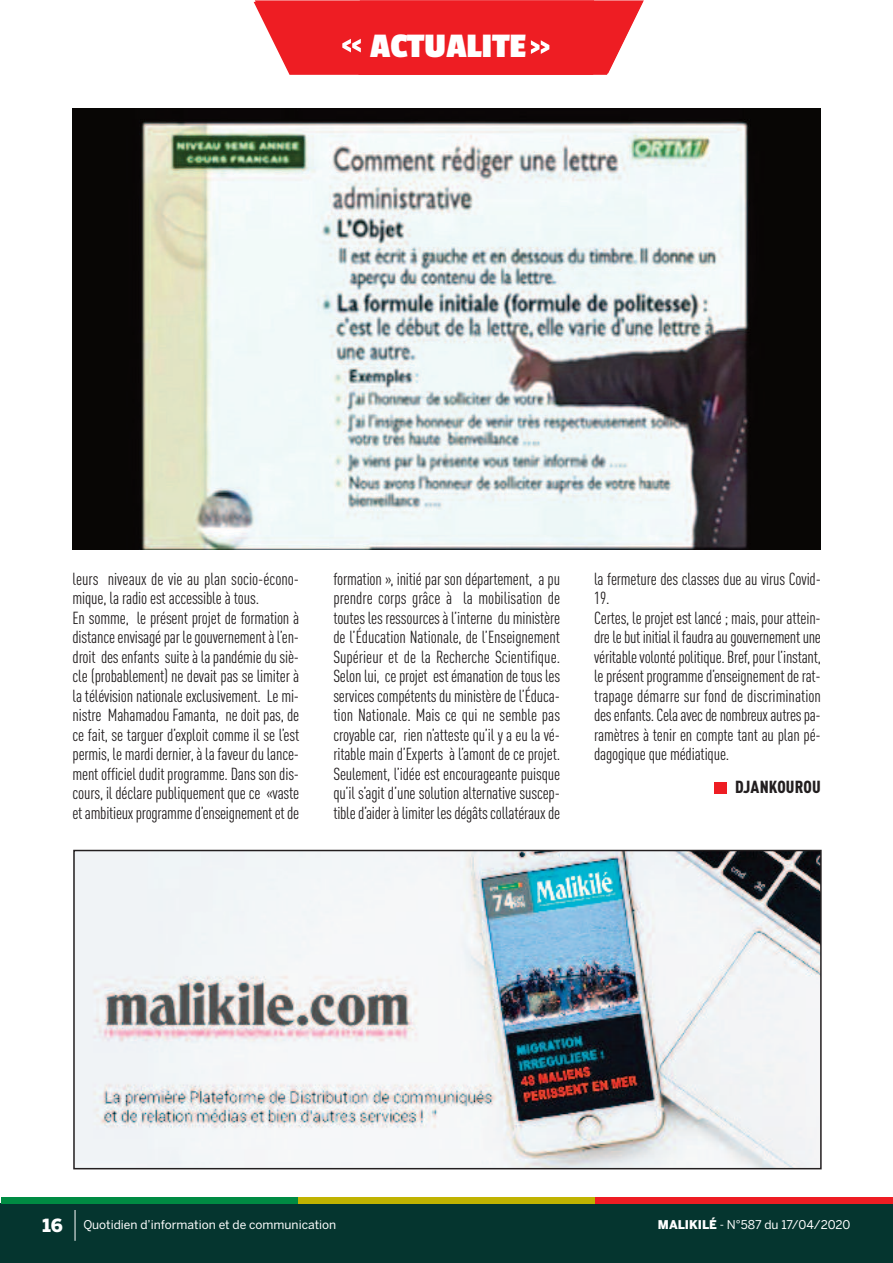
<style>
.page{position:relative;width:893px;height:1263px;background:#fff}
.page>*{position:absolute;margin:0;border:0;box-sizing:border-box;transform-origin:0 0}
.t1{font:700 36px "Passion One";color:#fff}
.t2{font:condensed 17.25px/19.5px "DIN Pro";letter-spacing:-.01em;color:#231f20}
.t3{font:900 condensed 17.25px "DIN Pro";letter-spacing:.01em;color:#231f20}
.t4{font:12px "Benton Sans";color:#fff}
.s1{font-weight:900;font-size:18px}
.s2{font-weight:900}
</style>
<div class="page">
<div style="left:1px;top:1203px;width:892px;height:60px;background:#05352f"></div>
<div style="left:1px;top:1197px;width:297px;height:6px;background:#008b43"></div>
<div style="left:298px;top:1197px;width:298px;height:6px;background:#c0b301"></div>
<div style="left:596px;top:1197px;width:297px;height:6px;background:#ee1d23"></div>
<hr style="left:75px;top:1210px;width:1px;height:31px;background:#fff">
<svg style="left:254px;top:0;width:390px;height:75px;background:#ef3439"></svg>
<div style="left:714px;top:782px;width:13px;height:11px;background:#ee1d23"></div>
<img style="left:72px;top:108px;width:748px;height:442px">
<img style="left:76px;top:853px;width:743px;height:313px">
<div style="left:73px;top:850px;width:749px;height:319px;border:2px solid #231f20"></div>
<h1 class="t1" style="left:370px;top:27px;width:157px">ACTUALITE</h1>
<p class="t2" style="left:73px;top:571px;width:228px">leurs niveaux de vie au plan socio-écono&shy;mique, la radio est accessible à tous.<br>En somme, le présent projet de formation à distanceenvisagépar legouvernementàl’en&shy;droit des enfants suite à la pandémie du siè&shy;cle (probablement) ne devait pas se limiter à la télévision nationale exclusivement. Le mi&shy;nistre Mahamadou Famanta, ne doit pas, de ce fait, se targuer d’exploit comme il se l’est permis, le mardi dernier, à la faveur du lance&shy;ment officiel dudit programme. Dans son dis&shy;cours, il déclare publiquement que ce «vaste etambitieuxprogrammed’enseignementetde</p>
<p class="t2" style="left:333px;top:571px;width:228px;text-align:justify">formation », initié par son département, a pu prendre corps grâce à la mobilisation de toutes les ressources à l’interne du ministère de l’Éducation Nationale, de l’Enseignement Supérieur et de la Recherche Scientifique.<br>Selonlui, ceprojet estémanationdetousles services compétents du ministère de l’Éduca&shy;tion Nationale. Mais ce qui ne semble pas croyable car, rien n’atteste qu’il y a eu la vé&shy;ritable main d’Experts à l’amont de ce projet.<br>Seulement, l’idée est encourageante puisque qu’il s’agit d’une solution alternative suscep&shy;tibled’aideràlimiter lesdégâtscollatérauxde</p>
<p class="t2" style="left:594px;top:571px;width:228px">la fermeture des classes due au virus Covid-19.<br>Certes, le projet est lancé ; mais, pour attein&shy;drelebut initial il faudraaugouvernementune véritablevolontépolitique. Bref,pour l’instant, leprésentprogrammed’enseignementderat&shy;trapage démarre sur fond de discrimination desenfants.Celaavecdenombreuxautrespa&shy;ramètres à tenir en compte tant au plan pé&shy;dagogique que médiatique.</p>
<p class="t3" style="left:735px;top:781px;width:87px">DJANKOUROU</p>
<p class="t4" style="left:43px;top:1218px;width:295px"><span class="s1">16</span> Quotidien d’information et de communication</p>
<p class="t4" style="left:658px;top:1218px;width:194px"><span class="s2">MALIKILÉ</span> - N°587 du 17/04/2020</p>
</div>
